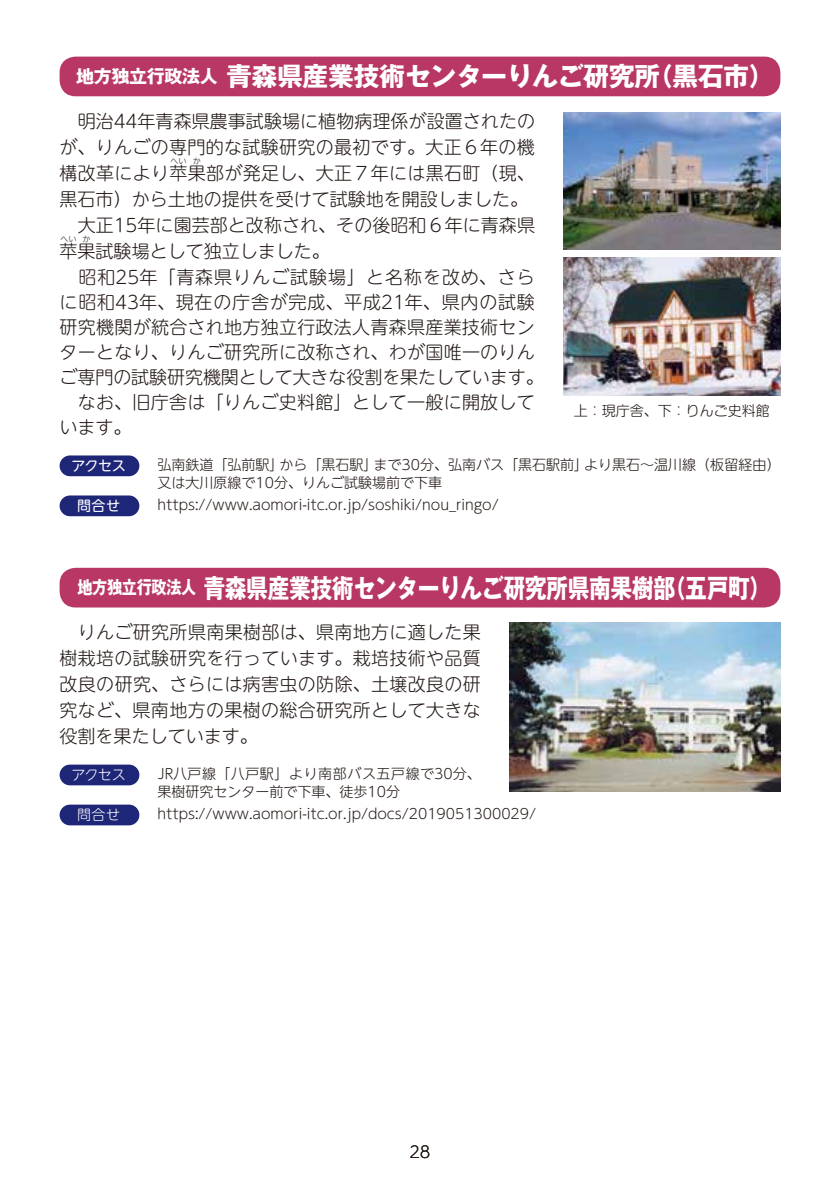
<style>
.page{position:relative;width:840px;height:1191px;background:#fff}
.page>*{position:absolute;margin:0;border:0;box-sizing:border-box;transform-origin:0 0}
.t1{font:700 26px "Gothic MB101 Pr 6";letter-spacing:-.02em;color:#fff;scale:.84 1}
.t2{font:700 26px "Gothic MB101 Pr 6";letter-spacing:-.02em;color:#fff}
.t3{font:300 18px/26px "UD Shin M Go Pr 6";letter-spacing:.015em;color:#221815;text-align:justify}
.t4{font:300 16px "UD Shin M Go Pr 6";color:#221815}
.t5{font:300 14px/17.8px "UD Shin M Go Pr 6";color:#221815}
.t6{font:300 14px "Shin M Go Pr 6";color:#221815}
.t7{font:14px "UD Shin M Go Pr 6";letter-spacing:-.015em;color:#fff}
.t8{font:300 14px "UD Shin M Go Pr 6";letter-spacing:-.02em;color:#fff}
.t9{font:300 8px "UD Shin M Go Pr 6";color:#221815}
.s1{font-size:18px}
</style>
<div class="page">
<div style="left:60px;top:455px;width:79px;height:21px;background:#1e2678;border-radius:10px"></div>
<div style="left:60px;top:495px;width:79px;height:21px;background:#1e2678;border-radius:10px"></div>
<div style="left:60px;top:764px;width:79px;height:21px;background:#1e2678;border-radius:10px"></div>
<div style="left:60px;top:804px;width:79px;height:21px;background:#1e2678;border-radius:10px"></div>
<div style="left:60px;top:57px;width:720px;height:39px;background:#b83765;border-radius:16px"></div>
<div style="left:60px;top:568px;width:720px;height:39px;background:#b83765;border-radius:16px"></div>
<img style="left:563px;top:112px;width:217px;height:137px">
<img style="left:563px;top:257px;width:217px;height:138px">
<img style="left:509px;top:623px;width:271px;height:168px">
<h1 class="t2" style="left:76px;top:55px;width:699px"><span class="s1">地方独立行政法人</span> 青森県産業技術センターりんご研究所（黒石市）</h1>
<p class="t3" style="left:60px;top:107px;width:476px">　明治44年青森県農事試験場に植物病理係が設置されたのが、りんごの専門的な試験研究の最初です。大正６年の機構改革により苹果部が発足し、大正７年には黒石町（現、</p>
<p class="t9" style="left:170px;top:154px;width:17px">へい</p>
<p class="t9" style="left:193px;top:154px;width:9px">か</p>
<p class="t3" style="left:60px;top:185px;width:476px;text-align:left">黒石市）から土地の提供を受けて試験地を開設しました。　大正15年に園芸部と改称され、その後昭和６年に青森県苹果試験場として独立しました。</p>
<p class="t9" style="left:61px;top:232px;width:18px">へい</p>
<p class="t9" style="left:83px;top:232px;width:9px">か</p>
<p class="t3" style="left:60px;top:263px;width:485px;line-height:25px;text-align:left">　昭和25年「青森県りんご試験場」と名称を改め、さらに昭和43年、現在の庁舎が完成、平成21年、県内の試験研究機関が統合され地方独立行政法人青森県産業技術センターとなり、りんご研究所に改称され、わが国唯一のりんご専門の試験研究機関として大きな役割を果たしています。　なお、旧庁舎は「りんご史料館」として一般に開放しています。</p>
<p class="t7" style="left:71px;top:454px;width:56px">アクセス</p>
<p class="t5" style="left:157px;top:455px;width:624px">弘南鉄道「弘前駅」から「黒石駅」まで30分、弘南バス「黒石駅前」より黒石～温川線（板留経由）又は大川原線で10分、りんご試験場前で下車</p>
<p class="t7" style="left:77px;top:494px;width:44px">問合せ</p>
<p class="t5" style="left:157px;top:495px;width:343px">https://www.aomori-itc.or.jp/soshiki/nou_ringo/</p>
<p class="t6" style="left:573px;top:400px;width:197px">上：現庁舎、下：りんご史料館</p>
<h1 class="t1" style="left:77px;top:566px;width:827px"><span class="s1">地方独立行政法人</span> 青森県産業技術センターりんご研究所県南果樹部（五戸町）</h1>
<p class="t3" style="left:60px;top:618px;width:422px">　りんご研究所県南果樹部は、県南地方に適した果樹栽培の試験研究を行っています。栽培技術や品質改良の研究、さらには病害虫の防除、土壌改良の研究など、県南地方の果樹の総合研究所として大きな役割を果たしています。</p>
<p class="t8" style="left:71px;top:763px;width:56px">アクセス</p>
<p class="t5" style="left:157px;top:764px;width:325px">JR八戸線「八戸駅」より南部バス五戸線で30分、果樹研究センター前で下車、徒歩10分</p>
<p class="t8" style="left:77px;top:803px;width:44px">問合せ</p>
<p class="t5" style="left:157px;top:804px;width:380px">https://www.aomori-itc.or.jp/docs/2019051300029/</p>
<p class="t4" style="left:409px;top:1138px;width:23px">28</p>
</div>
